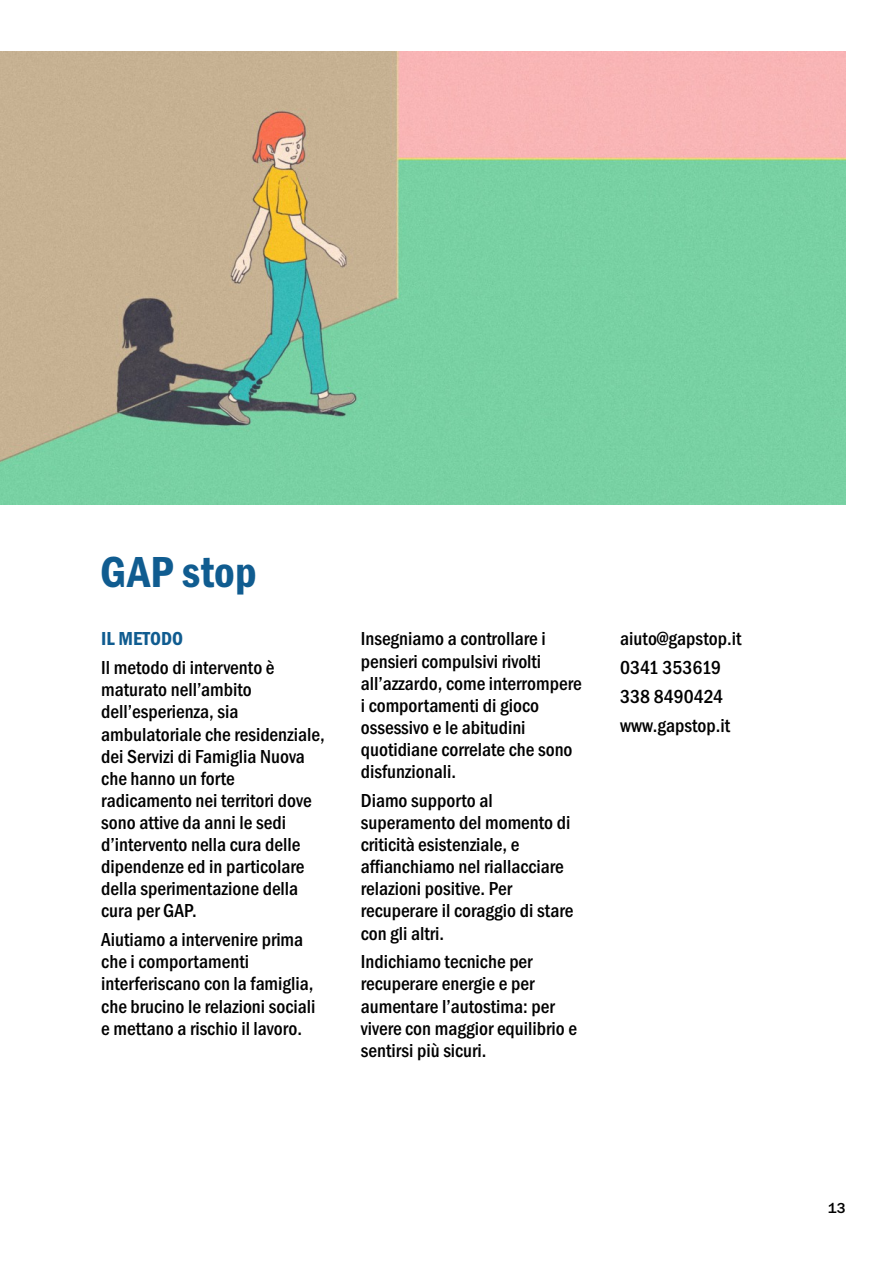
<style>
.page{position:relative;width:893px;height:1263px;background:#fff}
.page>*{position:absolute;margin:0;border:0;box-sizing:border-box;transform-origin:0 0}
.t1{font:600 condensed 45px "Franklin Gothic";letter-spacing:.005em;color:#105c90}
.t2{font:500 condensed 19.5px/22px "Franklin Gothic";color:#000}
.t3{font:600 condensed 19.5px "Franklin Gothic";color:#105c90}
.t4{font:500 15px "Franklin Gothic";color:#000}
</style>
<div class="page">
<img style="left:0;top:52px;width:846px;height:453px">
<h1 class="t1" style="left:100px;top:555px;width:158px">GAP stop</h1>
<p class="t3" style="left:101px;top:632px;width:83px">IL METODO</p>
<p class="t2" style="left:101px;top:658px;width:225px">Il metodo di intervento è maturato nell’ambito dell’esperienza, sia ambulatoriale che residenziale, dei Servizi di Famiglia Nuova che hanno un forte radicamento nei territori dove sono attive da anni le sedi d’intervento nella cura delle dipendenze ed in particolare della sperimentazione della cura per GAP.</p>
<p class="t2" style="left:101px;top:930px;width:216px">Aiutiamo a intervenire prima che i comportamenti interferiscano con la famiglia, che brucino le relazioni sociali e mettano a rischio il lavoro.</p>
<p class="t2" style="left:361px;top:629px;width:222px">Insegniamo a controllare i pensieri compulsivi rivolti all’azzardo, come interrompere i comportamenti di gioco ossessivo e le abitudini quotidiane correlate che sono disfunzionali.</p>
<p class="t2" style="left:361px;top:791px;width:214px">Diamo supporto al superamento del momento di criticità esistenziale, e affianchiamo nel riallacciare relazioni positive. Per recuperare il coraggio di stare con gli altri.</p>
<p class="t2" style="left:361px;top:952px;width:218px">Indichiamo tecniche per recuperare energie e per aumentare l’autostima: per vivere con maggior equilibrio e sentirsi più sicuri.</p>
<p class="t2" style="left:620px;top:626px;width:123px;line-height:28.8px">aiuto@gapstop.it<br>0341 353619<br>338 8490424 www.gapstop.it</p>
<p class="t4" style="left:828px;top:1202px;width:19px">13</p>
</div>
